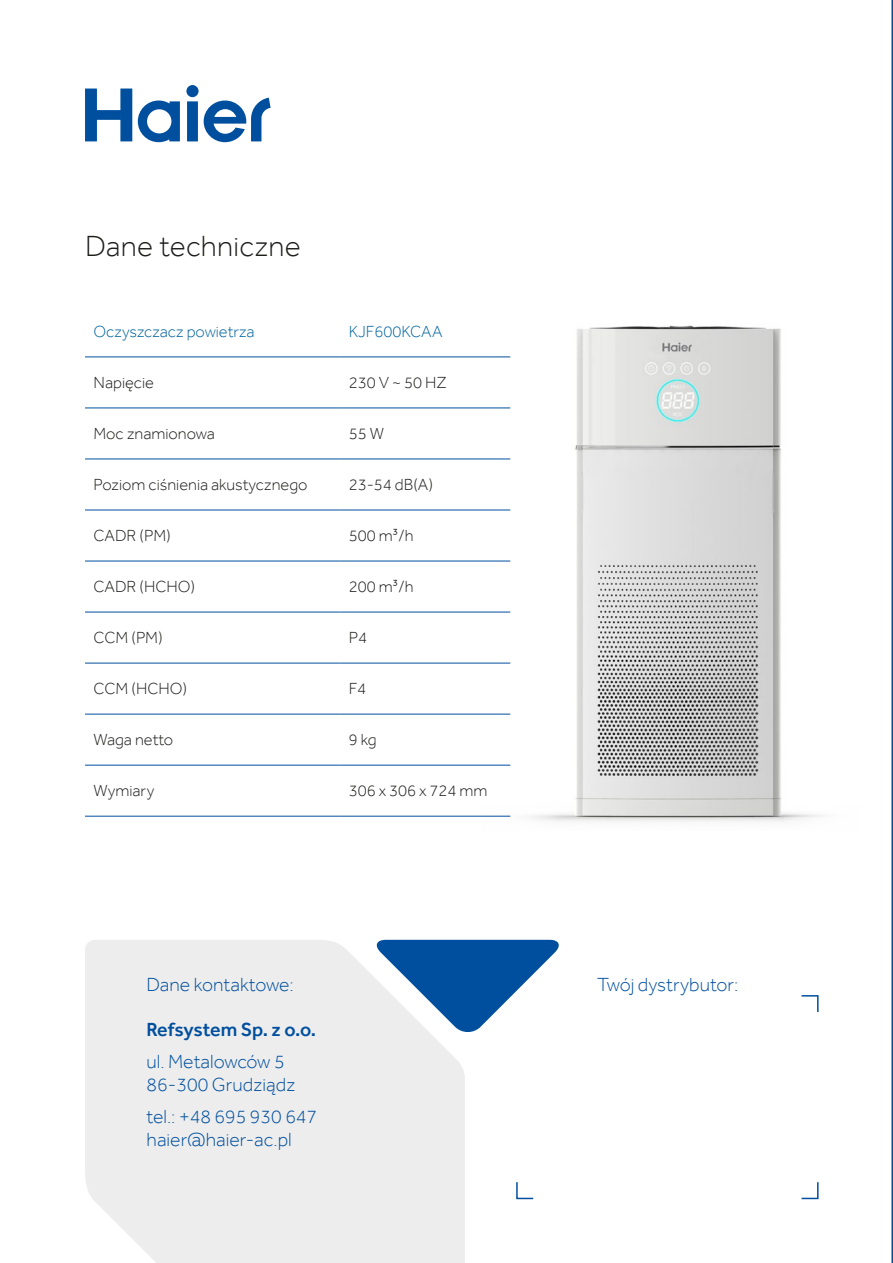
<style>
.page{position:relative;width:893px;height:1263px;background:#fff}
.page>*{position:absolute;margin:0;border:0;box-sizing:border-box;transform-origin:0 0}
.t1{font:300 30px "Effra";letter-spacing:.005em;color:#1d1d1b}
.t2{font:300 19.5px/23.4px "Effra";color:#004f9f}
.t3{font:500 19.5px "Effra";letter-spacing:-.015em;color:#004f9f}
.t4{font:300 16.5px "Effra";color:#1d1d1b}
.t5{font:300 16.5px "Effra";color:#00639e}
</style>
<div class="page">
<img style="left:483px;top:325px;width:339px;height:497px">
<svg style="left:465px;top:940px;width:94px;height:92px"></svg>
<svg style="left:85px;top:940px;width:380px;height:323px;background:#e5e8eb"></svg>
<hr style="left:85px;top:357px;width:255px;height:1px;background:#004f9f">
<hr style="left:340px;top:357px;width:170px;height:1px;background:#004f9f">
<hr style="left:85px;top:408px;width:255px;height:1px;background:#004f9f">
<hr style="left:340px;top:408px;width:170px;height:1px;background:#004f9f">
<hr style="left:85px;top:459px;width:255px;height:1px;background:#004f9f">
<hr style="left:340px;top:459px;width:170px;height:1px;background:#004f9f">
<hr style="left:85px;top:510px;width:255px;height:1px;background:#004f9f">
<hr style="left:340px;top:510px;width:170px;height:1px;background:#004f9f">
<hr style="left:85px;top:561px;width:255px;height:1px;background:#004f9f">
<hr style="left:340px;top:561px;width:170px;height:1px;background:#004f9f">
<hr style="left:85px;top:612px;width:255px;height:1px;background:#004f9f">
<hr style="left:340px;top:612px;width:170px;height:1px;background:#004f9f">
<hr style="left:85px;top:663px;width:255px;height:1px;background:#004f9f">
<hr style="left:340px;top:663px;width:170px;height:1px;background:#004f9f">
<hr style="left:85px;top:714px;width:255px;height:1px;background:#004f9f">
<hr style="left:340px;top:714px;width:170px;height:1px;background:#004f9f">
<hr style="left:85px;top:765px;width:255px;height:1px;background:#004f9f">
<hr style="left:340px;top:765px;width:170px;height:1px;background:#004f9f">
<hr style="left:85px;top:816px;width:255px;height:1px;background:#004f9f">
<hr style="left:340px;top:816px;width:170px;height:1px;background:#004f9f">
<svg style="left:85px;top:85px;width:186px;height:57px"></svg>
<svg style="left:801px;top:1182px;width:18px;height:18px"></svg>
<svg style="left:516px;top:1182px;width:18px;height:18px"></svg>
<svg style="left:801px;top:995px;width:18px;height:18px"></svg>
<hr style="left:891px;top:0;width:2px;height:1263px;background:#004f9f">
<h1 class="t1" style="left:85px;top:228px;width:217px">Dane techniczne</h1>
<p class="t5" style="left:94px;top:322px;width:162px">Oczyszczacz powietrza</p>
<p class="t5" style="left:349px;top:322px;width:95px">KJF600KCAA</p>
<p class="t4" style="left:94px;top:373px;width:62px">Napięcie</p>
<p class="t4" style="left:349px;top:373px;width:100px">230 V ~ 50 HZ</p>
<p class="t4" style="left:94px;top:424px;width:123px">Moc znamionowa</p>
<p class="t4" style="left:349px;top:424px;width:37px">55 W</p>
<p class="t4" style="left:94px;top:475px;width:215px">Poziom ciśnienia akustycznego</p>
<p class="t4" style="left:349px;top:475px;width:86px">23-54 dB(A)</p>
<p class="t4" style="left:94px;top:526px;width:79px">CADR (PM)</p>
<p class="t4" style="left:349px;top:526px;width:66px">500 m³/h</p>
<p class="t4" style="left:94px;top:577px;width:103px">CADR (HCHO)</p>
<p class="t4" style="left:349px;top:577px;width:66px">200 m³/h</p>
<p class="t4" style="left:94px;top:628px;width:71px">CCM (PM)</p>
<p class="t4" style="left:349px;top:628px;width:20px">P4</p>
<p class="t4" style="left:94px;top:679px;width:95px">CCM (HCHO)</p>
<p class="t4" style="left:349px;top:679px;width:19px">F4</p>
<p class="t4" style="left:94px;top:730px;width:81px">Waga netto</p>
<p class="t4" style="left:349px;top:730px;width:29px">9 kg</p>
<p class="t4" style="left:94px;top:781px;width:62px">Wymiary</p>
<p class="t4" style="left:349px;top:781px;width:140px">306 x 306 x 724 mm</p>
<p class="t2" style="left:147px;top:973px;width:149px">Dane kontaktowe:</p>
<p class="t3" style="left:147px;top:1017px;width:171px">Refsystem Sp. z o.o.</p>
<p class="t2" style="left:147px;top:1049px;width:151px">ul. Metalowców 5<br>86-300 Grudziądz</p>
<p class="t2" style="left:147px;top:1104px;width:172px">tel.: +48 695 930 647 haier@haier-ac.pl</p>
<p class="t2" style="left:597px;top:973px;width:143px">Twój dystrybutor:</p>
</div>
